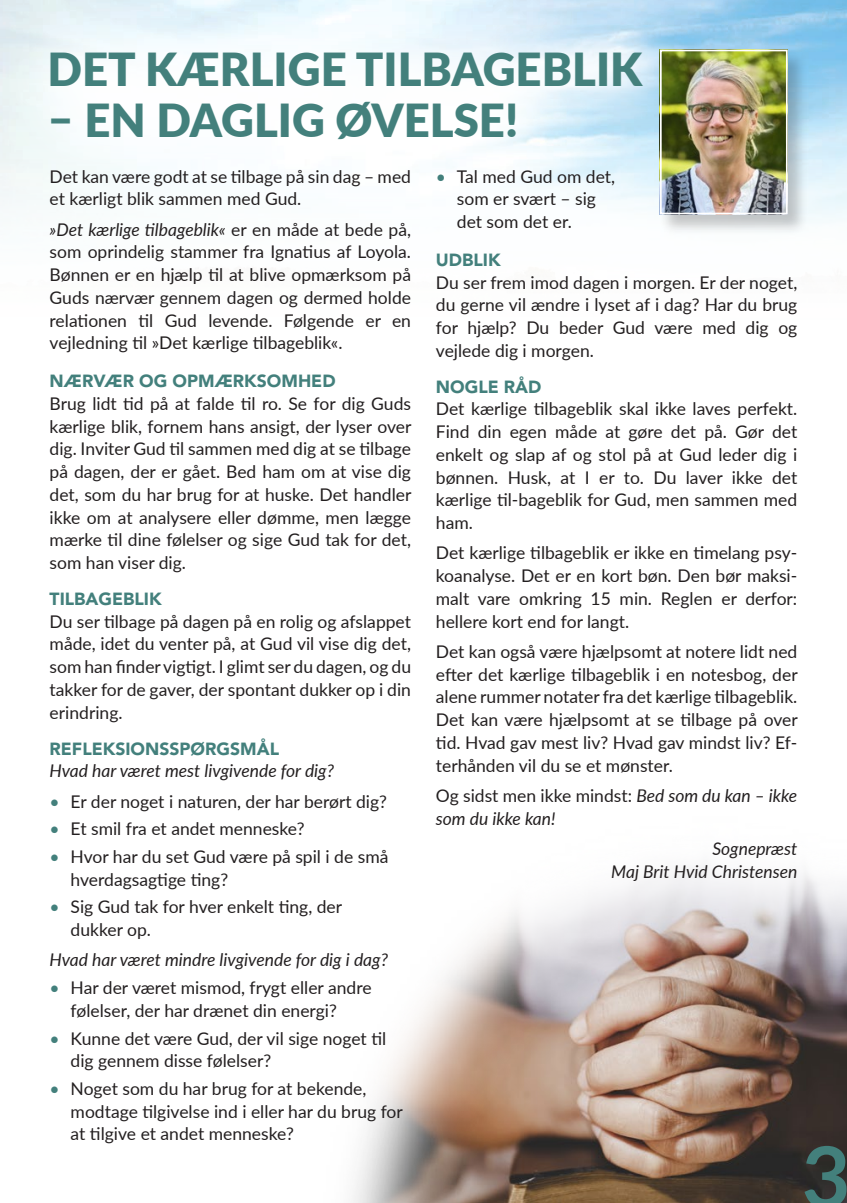
<style>
.page{position:relative;width:847px;height:1203px;background:#fff}
.page>*{position:absolute;margin:0;border:0;box-sizing:border-box;transform-origin:0 0}
.t1{font:700 84px "Lato";color:#43807c}
.t2{font:900 45.5px "Lato";color:#43807c}
.Brødtekst{font:17.5px/22.8px "Lato";color:#231f20}
.Brødtekst-2{font:italic 17.5px/22.8px "Lato";color:#231f20}
.Brødtekst-3{font:900 17.5px "Avenir LT Std";color:#43807c}
.s1{font-style:italic}
.s2{font-style:inherit}
.s3{color:#43807c}
.s4{font-style:normal}
</style>
<div class="page">
<img style="left:353px;top:865px;width:494px;height:338px">
<svg style="left:0;top:0;width:695px;height:192px;fill:#f6fcfe"></svg>
<div style="left:659px;top:49px;width:149px;height:186px;background:#231f20;opacity:.25"></div>
<img style="left:663px;top:53px;width:122px;height:158px">
<div style="left:660px;top:50px;width:128px;height:164px;border:2px solid #fff"></div>
<p class="t2" style="left:48px;top:35px;width:596px">DET KÆRLIGE TILBAGEBLIK</p>
<p class="t2" style="left:48px;top:86px;width:472px">– EN DAGLIG ØVELSE!</p>
<p class="Brødtekst" style="left:50px;top:164px;width:363px">Det kan være godt at se tilbage på sin dag – med et kærligt blik sammen med Gud.</p>
<p class="Brødtekst" style="left:50px;top:217px;width:363px;text-align:justify"><span class="s1">»Det kærlige tilbageblik«</span> er en måde at bede på, som oprindelig stammer fra Ignatius af Loyola.<br>Bønnen er en hjælp til at blive opmærksom på Guds nærvær gennem dagen og dermed holde relationen til Gud levende. Følgende er en vejledning til <span class="s2">»</span>Det kærlige tilbageblik«.</p>
<p class="Brødtekst-3" style="left:50px;top:370px;width:287px">NÆRVÆR OG OPMÆRKSOMHED</p>
<p class="Brødtekst" style="left:50px;top:391px;width:363px;text-align:justify">Brug lidt tid på at falde til ro. Se for dig Guds kærlige blik, fornem hans ansigt, der lyser over dig. Inviter Gud til sammen med dig at se tilbage på dagen, der er gået. Bed ham om at vise dig det, som du har brug for at huske. Det handler ikke om at analysere eller dømme, men lægge mærke til dine følelser og sige Gud tak for det, som han viser dig.</p>
<p class="Brødtekst-3" style="left:50px;top:588px;width:114px">TILBAGEBLIK</p>
<p class="Brødtekst" style="left:50px;top:609px;width:363px;text-align:justify">Du ser tilbage på dagen på en rolig og afslappet måde, idet du venter på, at Gud vil vise dig det, som han finder vigtigt. I glimt ser du dagen, og du takker for de gaver, der spontant dukker op i din erindring.</p>
<p class="Brødtekst-3" style="left:50px;top:738px;width:231px">REFLEKSIONSSPØRGSMÅL</p>
<p class="Brødtekst-2" style="left:50px;top:759px;width:286px">Hvad har været mest livgivende for dig?</p>
<p class="Brødtekst" style="left:50px;top:789px;width:339px"><span class="s3">•</span> Er der noget i naturen, der har berørt dig?</p>
<p class="Brødtekst" style="left:50px;top:817px;width:256px"><span class="s3">•</span> Et smil fra et andet menneske?</p>
<p class="Brødtekst" style="left:71px;top:844px;width:319px;text-indent:-21px"><span class="s3">•</span> Hvor har du set Gud være på spil i de små hverdagsagtige ting?</p>
<p class="Brødtekst" style="left:71px;top:895px;width:273px;text-indent:-21px"><span class="s3">•</span> Sig Gud tak for hver enkelt ting, der dukker op.</p>
<p class="Brødtekst-2" style="left:50px;top:948px;width:340px">Hvad har været mindre livgivende for dig i dag?</p>
<p class="Brødtekst" style="left:71px;top:976px;width:302px;text-indent:-21px"><span class="s3">•</span> Har der været mismod, frygt eller andre følelser, der har drænet din energi?</p>
<p class="Brødtekst" style="left:71px;top:1026px;width:317px;text-indent:-21px"><span class="s3">•</span> Kunne det være Gud, der vil sige noget til dig gennem disse følelser?</p>
<p class="Brødtekst" style="left:71px;top:1076px;width:334px;text-indent:-21px"><span class="s3">•</span> Noget som du har brug for at bekende, modtage tilgivelse ind i eller har du brug for at tilgive et andet menneske?</p>
<p class="Brødtekst" style="left:457px;top:164px;width:160px;text-indent:-21px"><span class="s3">•</span> Tal med Gud om det, som er svært – sig det som det er.</p>
<p class="Brødtekst-3" style="left:436px;top:249px;width:66px">UDBLIK</p>
<p class="Brødtekst" style="left:436px;top:270px;width:363px;text-align:justify">Du ser frem imod dagen i morgen. Er der noget, du gerne vil ændre i lyset af i dag? Har du brug for hjælp? Du beder Gud være med dig og vejlede dig i morgen.</p>
<p class="Brødtekst-3" style="left:436px;top:376px;width:107px">NOGLE RÅD</p>
<p class="Brødtekst" style="left:436px;top:397px;width:363px;text-align:justify">Det kærlige tilbageblik skal ikke laves perfekt.<br>Find din egen måde at gøre det på. Gør det enkelt og slap af og stol på at Gud leder dig i bønnen. Husk, at I er to. Du laver ikke det kærlige til-bageblik for Gud, men sammen med ham.</p>
<p class="Brødtekst" style="left:436px;top:541px;width:363px;text-align:justify">Det kærlige tilbageblik er ikke en timelang psy&shy;koanalyse. Det er en kort bøn. Den bør maksi&shy;malt vare omkring 15 min. Reglen er derfor: hellere kort end for langt.</p>
<p class="Brødtekst" style="left:436px;top:639px;width:363px;text-align:justify">Det kan også være hjælpsomt at notere lidt ned efter det kærlige tilbageblik i en notesbog, der alene rummer notater fra det kærlige tilbageblik.<br>Det kan være hjælpsomt at se tilbage på over tid. Hvad gav mest liv? Hvad gav mindst liv? Ef&shy;terhånden vil du se et mønster.</p>
<p class="Brødtekst-2" style="left:436px;top:783px;width:363px"><span class="s4">Og sidst men ikke mindst:</span> Bed som du kan – ikke som du ikke kan!</p>
<p class="Brødtekst-2" style="left:611px;top:836px;width:188px;text-align:right">Sognepræst<br>Maj Brit Hvid Christensen</p>
<p class="t1" style="left:802px;top:1115px;width:50px">3</p>
</div>
